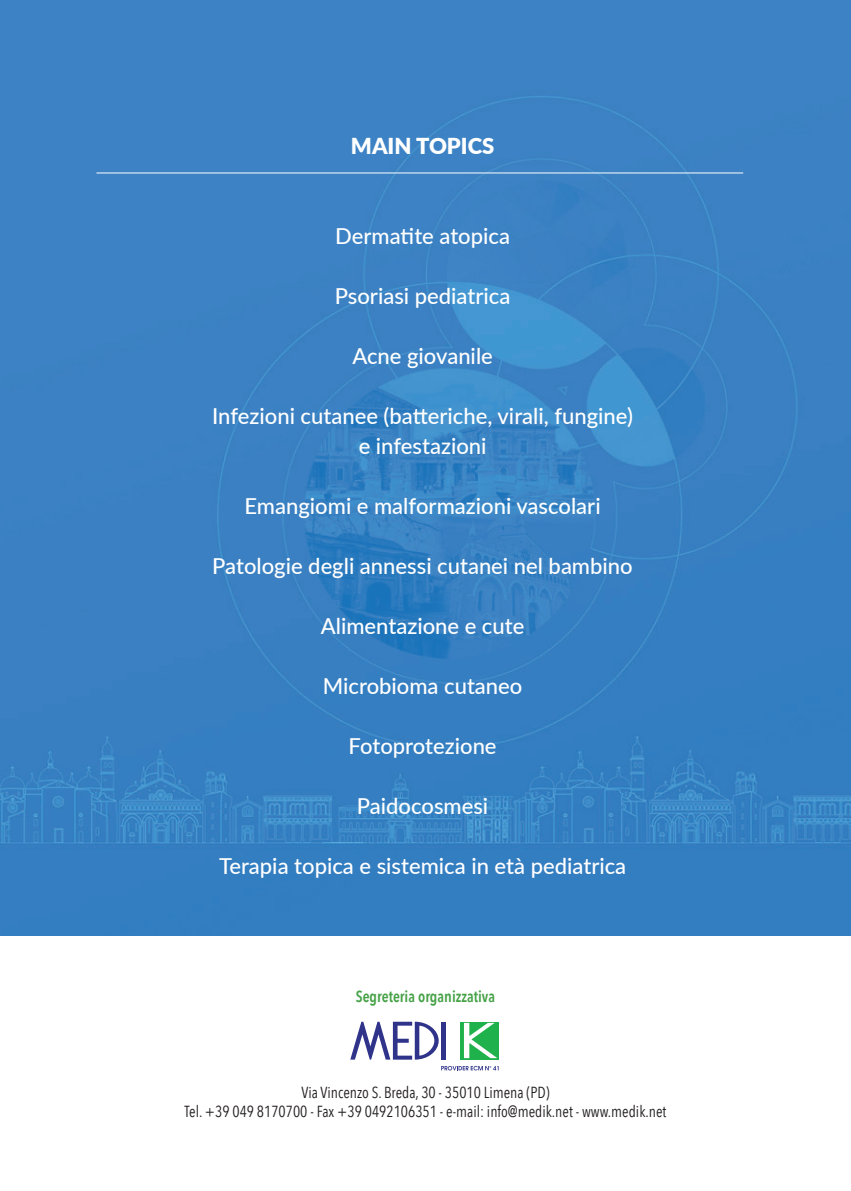
<style>
.page{position:relative;width:851px;height:1191px;background:#fff}
.page>*{position:absolute;margin:0;border:0;box-sizing:border-box;transform-origin:0 0}
.t1{font:500 22px "Lato";color:#fff}
.t2{font:900 22px "Lato";color:#fff}
.t3{font:16px "Avenir Next Condensed";color:#231f20;scale:.96 1}
.t4{font:600 16px "Avenir Next Condensed";color:#45a146;scale:.96 1}
</style>
<div class="page">
<img style="left:0;top:0;width:850px;height:935px">
<svg style="left:350px;top:1021px;width:88px;height:38px"></svg>
<div style="left:441px;top:1021px;width:5px;height:38px;background:#2f338a"></div>
<div style="left:460px;top:1021px;width:38px;height:38px;background:#1fb14b"></div>
<svg style="left:464px;top:1022px;width:33px;height:36px"></svg>
<svg style="left:441px;top:1065px;width:57px;height:5px"></svg>
<hr style="left:96px;top:172px;width:647px;height:1px;background:#fff">
<p class="t2" style="left:351px;top:129px;width:145px">MAIN TOPICS</p>
<p class="t1" style="left:335px;top:220px;width:176px">Dermatite atopica</p>
<p class="t1" style="left:335px;top:280px;width:177px">Psoriasi pediatrica</p>
<p class="t1" style="left:352px;top:340px;width:142px">Acne giovanile</p>
<p class="t1" style="left:212px;top:400px;width:422px">Infezioni cutanee (batteriche, virali, fungine)</p>
<p class="t1" style="left:358px;top:430px;width:129px">e infestazioni</p>
<p class="t1" style="left:244px;top:490px;width:357px">Emangiomi e malformazioni vascolari</p>
<p class="t1" style="left:212px;top:550px;width:422px">Patologie degli annessi cutanei nel bambino</p>
<p class="t1" style="left:321px;top:610px;width:205px">Alimentazione e cute</p>
<p class="t1" style="left:323px;top:670px;width:201px">Microbioma cutaneo</p>
<p class="t1" style="left:348px;top:730px;width:149px">Fotoprotezione</p>
<p class="t1" style="left:357px;top:790px;width:133px">Paidocosmesi</p>
<p class="t1" style="left:219px;top:850px;width:408px">Terapia topica e sistemica in età pediatrica</p>
<p class="t4" style="left:356px;top:982px;width:147px">Segreteria organizzativa</p>
<p class="t3" style="left:301px;top:1078px;width:260px">Via Vincenzo S. Breda, 30 - 35010 Limena (PD)</p>
<p class="t3" style="left:184px;top:1098px;width:503px">Tel. +39 049 8170700 - Fax +39 0492106351 - e-mail: info@medik.net - www.medik.net</p>
</div>
